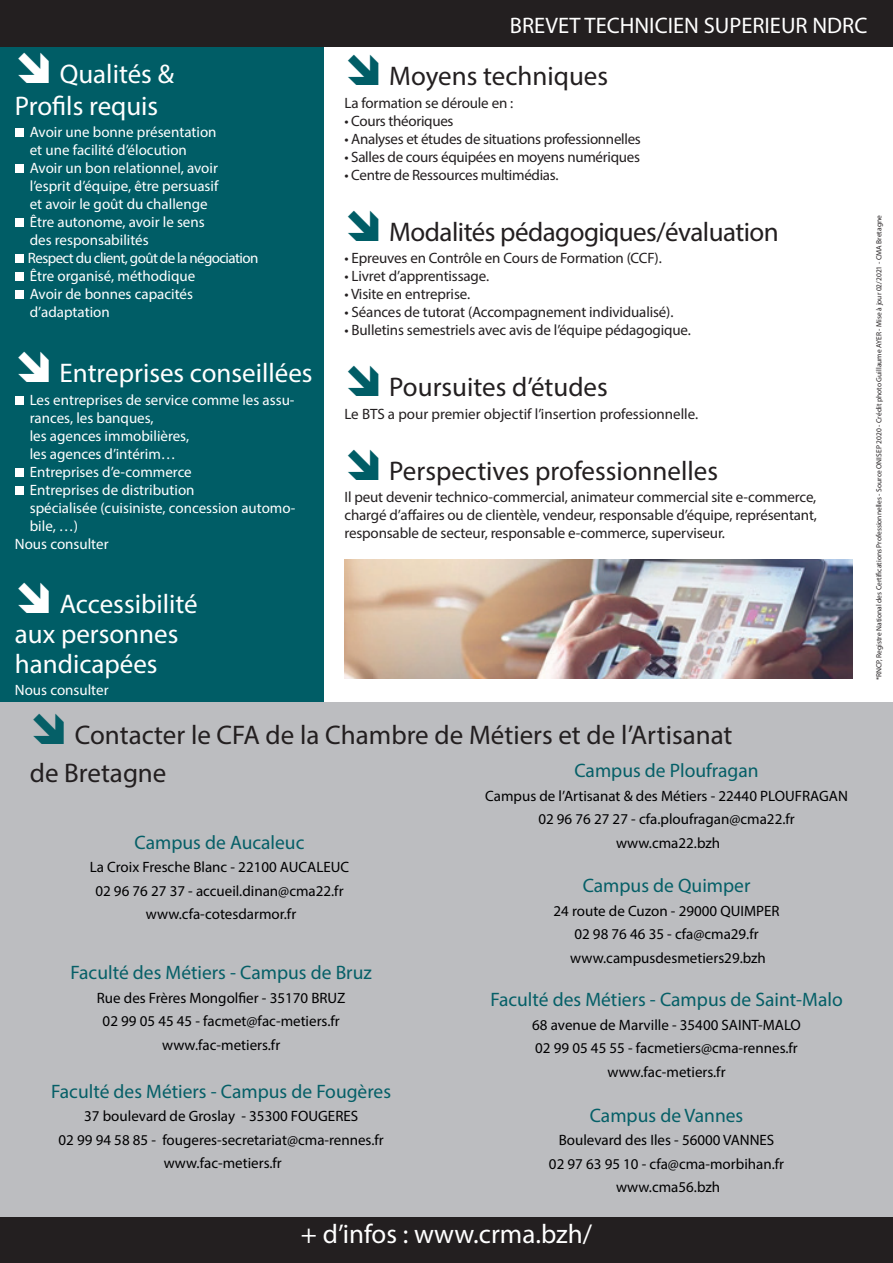
<style>
.page{position:relative;width:893px;height:1263px;background:#fff}
.page>*{position:absolute;margin:0;border:0;box-sizing:border-box;transform-origin:0 0}
.TITRES_FLECHES{font:27px "Myriad Pro";color:#231f20}
.TITRES_FLECHES_BLANC{font:27px/30px "Myriad Pro";color:#fff}
.TITRES_FLECHES-2{font:27px "Myriad Pro";letter-spacing:-.02em;color:#231f20}
.TITRES_FLECHES-3{font:27px "Myriad Pro";color:#fff}
.t1{font:22.5px "Myriad Pro";color:#fff}
.t2{font:19.5px "Myriad Pro";color:#055f67}
.t3{font:15px "Myriad Pro";color:#000001}
.TEXTE_COURANT{font:15px/18px "Myriad Pro";letter-spacing:-.01em;color:#231f20;text-align:justify}
.COURANT_BLANC{font:15px/18px "Myriad Pro";color:#fff}
.COURANT_BLANC-2{font:15px "Myriad Pro";letter-spacing:-.04em;color:#fff}
.t4{font:7.5px "Myriad Pro";color:#231f20}
</style>
<div class="page">
<div style="left:0;top:0;width:323px;height:761px;background:#005d66"></div>
<div style="left:0;top:0;width:893px;height:47px;background:#231f20"></div>
<div style="left:15px;top:128px;width:8px;height:9px;background:#fff"></div>
<div style="left:15px;top:164px;width:8px;height:9px;background:#fff"></div>
<div style="left:15px;top:218px;width:8px;height:9px;background:#fff"></div>
<div style="left:15px;top:254px;width:8px;height:9px;background:#fff"></div>
<div style="left:15px;top:272px;width:8px;height:9px;background:#fff"></div>
<div style="left:15px;top:290px;width:8px;height:9px;background:#fff"></div>
<div style="left:15px;top:396px;width:8px;height:9px;background:#fff"></div>
<div style="left:15px;top:468px;width:8px;height:9px;background:#fff"></div>
<div style="left:15px;top:486px;width:8px;height:9px;background:#fff"></div>
<img style="left:344px;top:559px;width:509px;height:119px">
<div style="left:0;top:1217px;width:893px;height:46px;background:#231f20"></div>
<div style="left:0;top:702px;width:893px;height:515px;background:#bcbdc0"></div>
<p class="t1" style="left:510px;top:12px;width:359px">BREVET TECHNICIEN SUPERIEUR NDRC</p>
<p class="TITRES_FLECHES_BLANC" style="left:15px;top:58px;width:161px;line-height:31.5px;text-indent:45px">Qualités &amp;<br>Profils requis</p>
<p class="COURANT_BLANC" style="left:30px;top:123px;width:188px">Avoir une bonne présentation et une facilité d’élocution</p>
<p class="COURANT_BLANC" style="left:30px;top:159px;width:190px;text-align:justify">Avoir un bon relationnel, avoir l’esprit d’équipe, être persuasif et avoir le goût du challenge</p>
<p class="COURANT_BLANC" style="left:30px;top:213px;width:177px">Être autonome, avoir le sens des responsabilités</p>
<p class="COURANT_BLANC-2" style="left:28px;top:249px;width:232px">Respect du client, goût de la négociation</p>
<p class="COURANT_BLANC" style="left:30px;top:267px;width:167px">Être organisé, méthodique</p>
<p class="COURANT_BLANC" style="left:30px;top:285px;width:165px">Avoir de bonnes capacités d’adaptation</p>
<p class="TITRES_FLECHES_BLANC" style="left:60px;top:358px;width:255px">Entreprises conseillées</p>
<p class="COURANT_BLANC" style="left:30px;top:390px;width:266px">Les entreprises de service comme les assu&shy;rances, les banques,<br>les agences immobilières,<br>les agences d’intérim…</p>
<p class="COURANT_BLANC" style="left:30px;top:462px;width:164px">Entreprises d’e-commerce</p>
<p class="COURANT_BLANC" style="left:30px;top:480px;width:267px">Entreprises de distribution<br>spécialisée (cuisiniste, concession automo&shy;bile, …)</p>
<p class="COURANT_BLANC" style="left:15px;top:534px;width:95px">Nous consulter</p>
<p class="TITRES_FLECHES_BLANC" style="left:15px;top:588px;width:184px;text-indent:45px">Accessibilité aux personnes handicapées</p>
<p class="COURANT_BLANC" style="left:15px;top:681px;width:95px">Nous consulter</p>
<p class="TITRES_FLECHES" style="left:389px;top:60px;width:220px">Moyens techniques</p>
<p class="TEXTE_COURANT" style="left:344px;top:93px;width:170px">La formation se déroule en :</p>
<p class="TEXTE_COURANT" style="left:344px;top:111px;width:111px">• Cours théoriques</p>
<p class="TEXTE_COURANT" style="left:344px;top:129px;width:298px">• Analyses et études de situations professionnelles</p>
<p class="TEXTE_COURANT" style="left:344px;top:147px;width:297px">• Salles de cours équipées en moyens numériques</p>
<p class="TEXTE_COURANT" style="left:344px;top:165px;width:216px">• Centre de Ressources multimédias.</p>
<p class="TITRES_FLECHES-2" style="left:389px;top:215px;width:391px">Modalités pédagogiques/évaluation</p>
<p class="TEXTE_COURANT" style="left:344px;top:249px;width:319px">• Epreuves en Contrôle en Cours de Formation (CCF).</p>
<p class="TEXTE_COURANT" style="left:344px;top:267px;width:146px">• Livret d’apprentissage.</p>
<p class="TEXTE_COURANT" style="left:344px;top:285px;width:127px">• Visite en entreprise.</p>
<p class="TEXTE_COURANT" style="left:344px;top:303px;width:331px">• Séances de tutorat (Accompagnement individualisé).</p>
<p class="TEXTE_COURANT" style="left:344px;top:321px;width:348px">• Bulletins semestriels avec avis de l’équipe pédagogique.</p>
<p class="TITRES_FLECHES" style="left:389px;top:371px;width:220px">Poursuites d’études</p>
<p class="TEXTE_COURANT" style="left:344px;top:404px;width:355px">Le BTS a pour premier objectif l’insertion professionnelle.</p>
<p class="TITRES_FLECHES" style="left:389px;top:454px;width:330px">Perspectives professionnelles</p>
<p class="TEXTE_COURANT" style="left:344px;top:488px;width:474px">Il peut devenir technico-commercial, animateur commercial site e-commerce, chargé d’affaires ou de clientèle, vendeur, responsable d’équipe, représentant, responsable de secteur, responsable e-commerce, superviseur.</p>
<p class="TITRES_FLECHES" style="left:75px;top:718px;width:659px">Contacter le CFA de la Chambre de Métiers et de l’Artisanat</p>
<p class="TITRES_FLECHES" style="left:30px;top:757px;width:138px">de Bretagne</p>
<p class="t2" style="left:574px;top:759px;width:186px">Campus de Ploufragan</p>
<p class="t3" style="left:485px;top:786px;width:364px">Campus de l’Artisanat &amp; des Métiers - 22440 PLOUFRAGAN</p>
<p class="t3" style="left:538px;top:810px;width:258px">02 96 76 27 27 - cfa.ploufragan@cma22.fr</p>
<p class="t3" style="left:616px;top:833px;width:106px">www.cma22.bzh</p>
<p class="t2" style="left:135px;top:830px;width:171px">Campus de Aucaleuc</p>
<p class="t3" style="left:90px;top:858px;width:261px">La Croix Fresche Blanc - 22100 AUCALEUC</p>
<p class="t3" style="left:95px;top:881px;width:250px">02 96 76 27 37 - accueil.dinan@cma22.fr</p>
<p class="t3" style="left:146px;top:905px;width:152px">www.cfa-cotesdarmor.fr</p>
<p class="t2" style="left:583px;top:874px;width:169px">Campus de Quimper</p>
<p class="t3" style="left:554px;top:901px;width:227px">24 route de Cuzon - 29000 QUIMPER</p>
<p class="t3" style="left:574px;top:925px;width:186px">02 98 76 46 35 - cfa@cma29.fr</p>
<p class="t3" style="left:570px;top:948px;width:197px">www.campusdesmetiers29.bzh</p>
<p class="t2" style="left:71px;top:960px;width:303px">Faculté des Métiers - Campus de Bruz</p>
<p class="t3" style="left:97px;top:988px;width:250px">Rue des Frères Mongolfier - 35170 BRUZ</p>
<p class="t3" style="left:103px;top:1012px;width:239px">02 99 05 45 45 - facmet@fac-metiers.fr</p>
<p class="t3" style="left:162px;top:1035px;width:120px">www.fac-metiers.fr</p>
<p class="t2" style="left:490px;top:987px;width:354px">Faculté des Métiers - Campus de Saint-Malo</p>
<p class="t3" style="left:532px;top:1015px;width:270px">68 avenue de Marville - 35400 SAINT-MALO</p>
<p class="t3" style="left:535px;top:1039px;width:264px">02 99 05 45 55 - facmetiers@cma-rennes.fr</p>
<p class="t3" style="left:607px;top:1062px;width:120px">www.fac-metiers.fr</p>
<p class="t2" style="left:51px;top:1079px;width:341px">Faculté des Métiers - Campus de Fougères</p>
<p class="t3" style="left:84px;top:1107px;width:275px">37 boulevard de Groslay - 35300 FOUGERES</p>
<p class="t3" style="left:59px;top:1130px;width:327px">02 99 94 58 85 - fougeres-secretariat@cma-rennes.fr</p>
<p class="t3" style="left:164px;top:1154px;width:120px">www.fac-metiers.fr</p>
<p class="t2" style="left:590px;top:1103px;width:155px">Campus de Vannes</p>
<p class="t3" style="left:559px;top:1131px;width:217px">Boulevard des Iles - 56000 VANNES</p>
<p class="t3" style="left:549px;top:1154px;width:237px">02 97 63 95 10 - cfa@cma-morbihan.fr</p>
<p class="t3" style="left:616px;top:1178px;width:106px">www.cma56.bzh</p>
<p class="t4" style="left:874px;top:680px;width:466px;rotate:-90deg">*RNCP, Registre National des Certifications Professionnelles - Source ONISEP 2020 - Crédit photo Guillaume AYER - Mise à jour 02/2021 - CMA Bretagne</p>
<p class="TITRES_FLECHES-3" style="left:301px;top:1217px;width:293px">+ d’infos : www.crma.bzh/</p>
</div>
